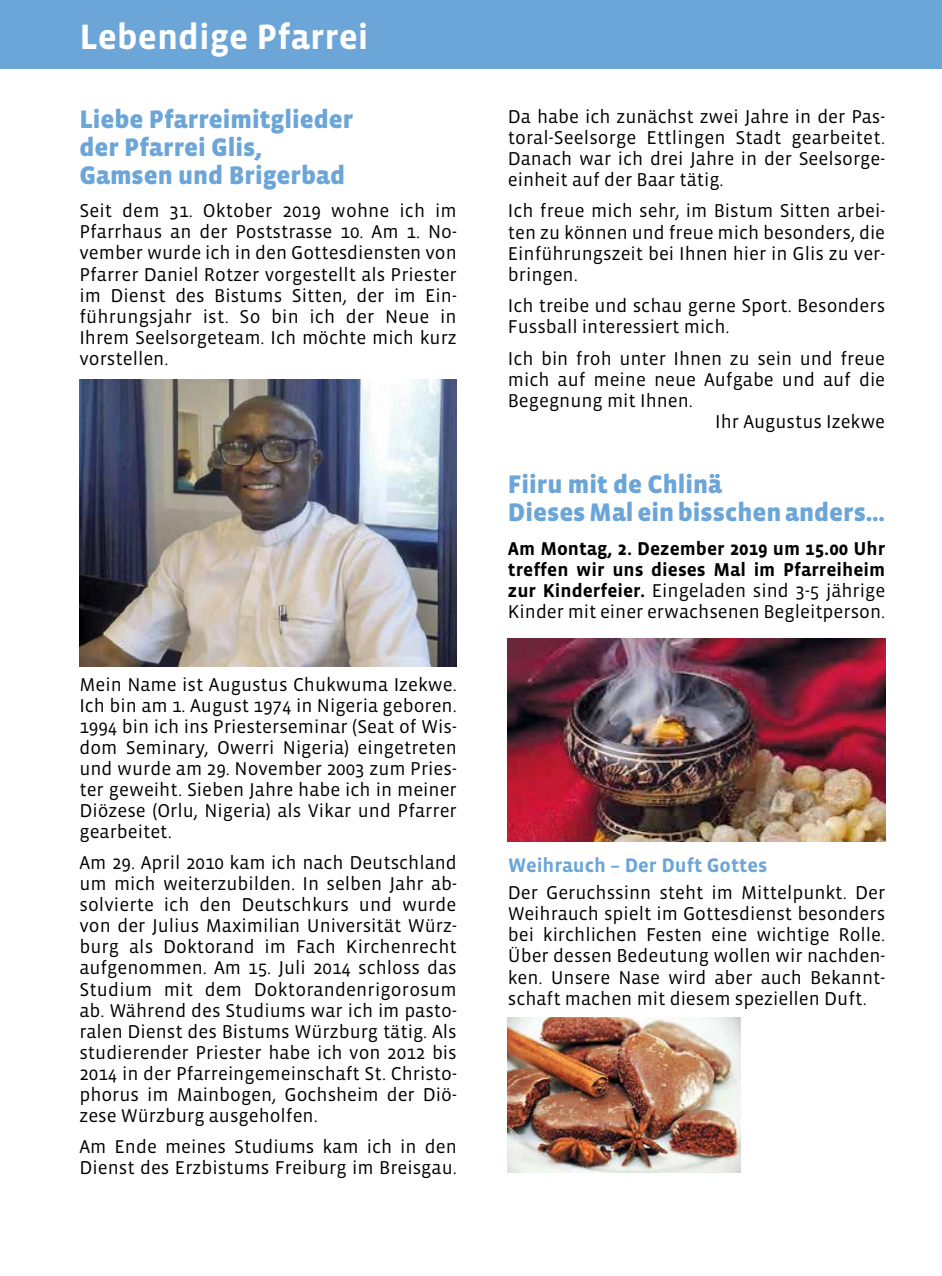
<style>
.page{position:relative;width:942px;height:1276px;background:#fff}
.page>*{position:absolute;margin:0;border:0;box-sizing:border-box;transform-origin:0 0}
.t1{font:700 36px "Vista Sans";color:#fff}
.t2{font:900 26px/28px "Vista Sans";color:#6ca5d8}
.t3{font:700 20px "Vista Sans";color:#6ca5d8}
.t4{font:19px/21px "Vista Sans";color:#000;text-align:justify}
.t5{font:700 19px/21.2px "Vista Sans";color:#000;text-align:justify}
.s1{font-weight:400}
</style>
<div class="page">
<div style="left:0;top:0;width:941px;height:68px;background:#6ca5d8"></div>
<img style="left:79px;top:380px;width:377px;height:287px">
<img style="left:507px;top:638px;width:377px;height:203px">
<img style="left:507px;top:1018px;width:233px;height:154px">
<h1 class="t1" style="left:79px;top:19px;width:290px">Lebendige Pfarrei</h1>
<h2 class="t2" style="left:79px;top:106px;width:275px">Liebe Pfarreimitglieder der Pfarrei Glis,<br>Gamsen und Brigerbad</h2>
<p class="t4" style="left:79px;top:201px;width:379px">Seit dem 31. Oktober 2019 wohne ich im Pfarrhaus an der Poststrasse 10. Am 1. No&shy;vember wurde ich in den Gottesdiensten von Pfarrer Daniel Rotzer vorgestellt als Priester im Dienst des Bistums Sitten, der im Ein&shy;führungsjahr ist. So bin ich der Neue in Ihrem Seelsorgeteam. Ich möchte mich kurz vorstellen.</p>
<p class="t4" style="left:79px;top:674px;width:379px">Mein Name ist Augustus Chukwuma Izekwe.<br>Ich bin am 1. August 1974 in Nigeria geboren.<br>1994 bin ich ins Priesterseminar (Seat of Wis&shy;dom Seminary, Owerri Nigeria) eingetreten und wurde am 29. November 2003 zum Pries&shy;ter geweiht. Sieben Jahre habe ich in meiner Diözese (Orlu, Nigeria) als Vikar und Pfarrer gearbeitet.</p>
<p class="t4" style="left:79px;top:852px;width:379px">Am 29. April 2010 kam ich nach Deutschland um mich weiterzubilden. In selben Jahr ab&shy;solvierte ich den Deutschkurs und wurde von der Julius Maximilian Universität Würz&shy;burg als Doktorand im Fach Kirchenrecht aufgenommen. Am 15. Juli 2014 schloss das Studium mit dem Doktorandenrigorosum ab. Während des Studiums war ich im pasto&shy;ralen Dienst des Bistums Würzburg tätig. Als studierender Priester habe ich von 2012 bis 2014 in der Pfarreingemeinschaft St. Christo&shy;phorus im Mainbogen, Gochsheim der Diö&shy;zese Würzburg ausgeholfen.</p>
<p class="t4" style="left:79px;top:1136px;width:379px">Am Ende meines Studiums kam ich in den<br>Dienst des Erzbistums Freiburg im Breisgau.</p>
<p class="t4" style="left:507px;top:106px;width:379px">Da habe ich zunächst zwei Jahre in der Pas&shy;toral-Seelsorge Ettlingen Stadt gearbeitet.<br>Danach war ich drei Jahre in der Seelsorge&shy;einheit auf der Baar tätig.</p>
<p class="t4" style="left:507px;top:201px;width:379px">Ich freue mich sehr, im Bistum Sitten arbei&shy;ten zu können und freue mich besonders, die Einführungszeit bei Ihnen hier in Glis zu ver&shy;bringen.</p>
<p class="t4" style="left:507px;top:295px;width:379px">Ich treibe und schau gerne Sport. Besonders<br>Fussball interessiert mich.</p>
<p class="t4" style="left:507px;top:348px;width:379px">Ich bin froh unter Ihnen zu sein und freue</p>
<p class="t4" style="left:507px;top:369px;width:379px">mich auf meine neue Aufgabe und auf die</p>
<p class="t4" style="left:507px;top:390px;width:186px">Begegnung mit Ihnen.</p>
<p class="t4" style="left:715px;top:411px;width:171px">Ihr Augustus Izekwe</p>
<h2 class="t2" style="left:507px;top:471px;width:379px">Fiiru mit de Chlinä<br>Dieses Mal ein bisschen anders…</h2>
<p class="t5" style="left:507px;top:538px;width:379px">Am Montag, 2. Dezember 2019 um 15.00 Uhr treffen wir uns dieses Mal im Pfarreiheim zur Kinderfeier. <span class="s1">Eingeladen sind 3-5 jährige Kinder mit einer erwachsenen Begleitperson.</span></p>
<p class="t3" style="left:507px;top:855px;width:261px">Weihrauch – Der Duft Gottes</p>
<p class="t4" style="left:507px;top:882px;width:379px">Der Geruchssinn steht im Mittelpunkt. Der Weihrauch spielt im Gottesdienst besonders bei kirchlichen Festen eine wichtige Rolle.<br>Über dessen Bedeutung wollen wir nachden&shy;ken. Unsere Nase wird aber auch Bekannt&shy;schaft machen mit diesem speziellen Duft.</p>
</div>
